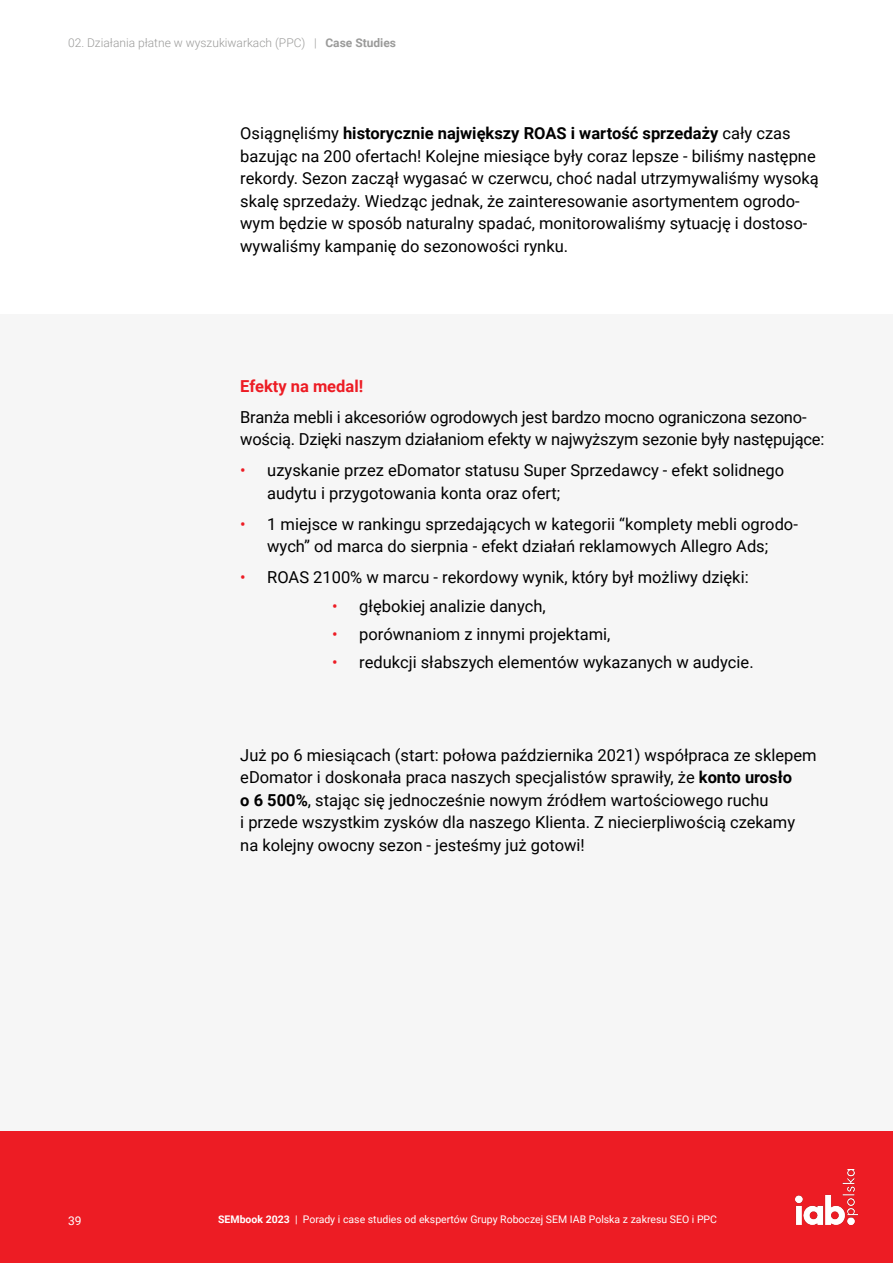
<style>
.page{position:relative;width:893px;height:1263px;background:#fff}
.page>*{position:absolute;margin:0;border:0;box-sizing:border-box;transform-origin:0 0}
.t1{font:16.5px/22.5px "Roboto";color:#000}
.t2{font:700 16.5px "Roboto";color:#ed1c24}
.t3{font:300 12px "Roboto";color:#9b9b9a}
.t4{font:12px "Roboto";color:#fff}
.t5{font:10.5px "Roboto";color:#fff}
.s1{font-weight:700}
.s2{color:#ed1c24}
</style>
<div class="page">
<div style="left:0;top:315px;width:893px;height:816px;background:#f6f6f6"></div>
<div style="left:0;top:1131px;width:893px;height:132px;background:#ed1c24"></div>
<img style="left:795px;top:1170px;width:62px;height:54px">
<p class="t3" style="left:68px;top:34px;width:330px">02. Działania płatne w wyszukiwarkach (PPC) | <span class="s1">Case Studies</span></p>
<p class="t1" style="left:240px;top:122px;width:580px">Osiągnęliśmy <span class="s1">historycznie największy ROAS i wartość sprzedaży</span> cały czas bazując na 200 ofertach! Kolejne miesiące były coraz lepsze - biliśmy następne rekordy. Sezon zaczął wygasać w czerwcu, choć nadal utrzymywaliśmy wysoką skalę sprzedaży. Wiedząc jednak, że zainteresowanie asortymentem ogrodo&shy;wym będzie w sposób naturalny spadać, monitorowaliśmy sytuację i dostoso&shy;wywaliśmy kampanię do sezonowości rynku.</p>
<p class="t2" style="left:240px;top:374px;width:124px">Efekty na medal!</p>
<p class="t1" style="left:240px;top:405px;width:586px">Branża mebli i akcesoriów ogrodowych jest bardzo mocno ograniczona sezono&shy;wością. Dzięki naszym działaniom efekty w najwyższym sezonie były następujące:</p>
<p class="t1" style="left:267px;top:459px;width:518px;text-indent:-27px"><span class="s2">•</span> uzyskanie przez eDomator statusu Super Sprzedawcy - efekt solidnego audytu i przygotowania konta oraz ofert;</p>
<p class="t1" style="left:240px;top:512px;width:559px;text-align:center"><span class="s2">•</span> 1 miejsce w rankingu sprzedających w kategorii “komplety mebli ogrodo&shy;wych” od marca do sierpnia - efekt działań reklamowych Allegro Ads;</p>
<p class="t1" style="left:240px;top:566px;width:510px"><span class="s2">•</span> ROAS 2100% w marcu - rekordowy wynik, który był możliwy dzięki:</p>
<p class="t1" style="left:332px;top:594px;width:215px"><span class="s2">•</span> głębokiej analizie danych,</p>
<p class="t1" style="left:332px;top:622px;width:280px"><span class="s2">•</span> porównaniom z innymi projektami,</p>
<p class="t1" style="left:332px;top:650px;width:423px"><span class="s2">•</span> redukcji słabszych elementów wykazanych w audycie.</p>
<p class="t1" style="left:240px;top:743px;width:578px">Już po 6 miesiącach (start: połowa października 2021) współpraca ze sklepem eDomator i doskonała praca naszych specjalistów sprawiły, że <span class="s1">konto urosło<br>o 6 500%</span>, stając się jednocześnie nowym źródłem wartościowego ruchu<br>i przede wszystkim zysków dla naszego Klienta. Z niecierpliwością czekamy na kolejny owocny sezon - jesteśmy już gotowi!</p>
<p class="t4" style="left:68px;top:1212px;width:15px">39</p>
<p class="t5" style="left:218px;top:1212px;width:500px"><span class="s1">SEMbook 2023</span> | Porady i case studies od ekspertów Grupy Roboczej SEM IAB Polska z zakresu SEO i PPC</p>
</div>
